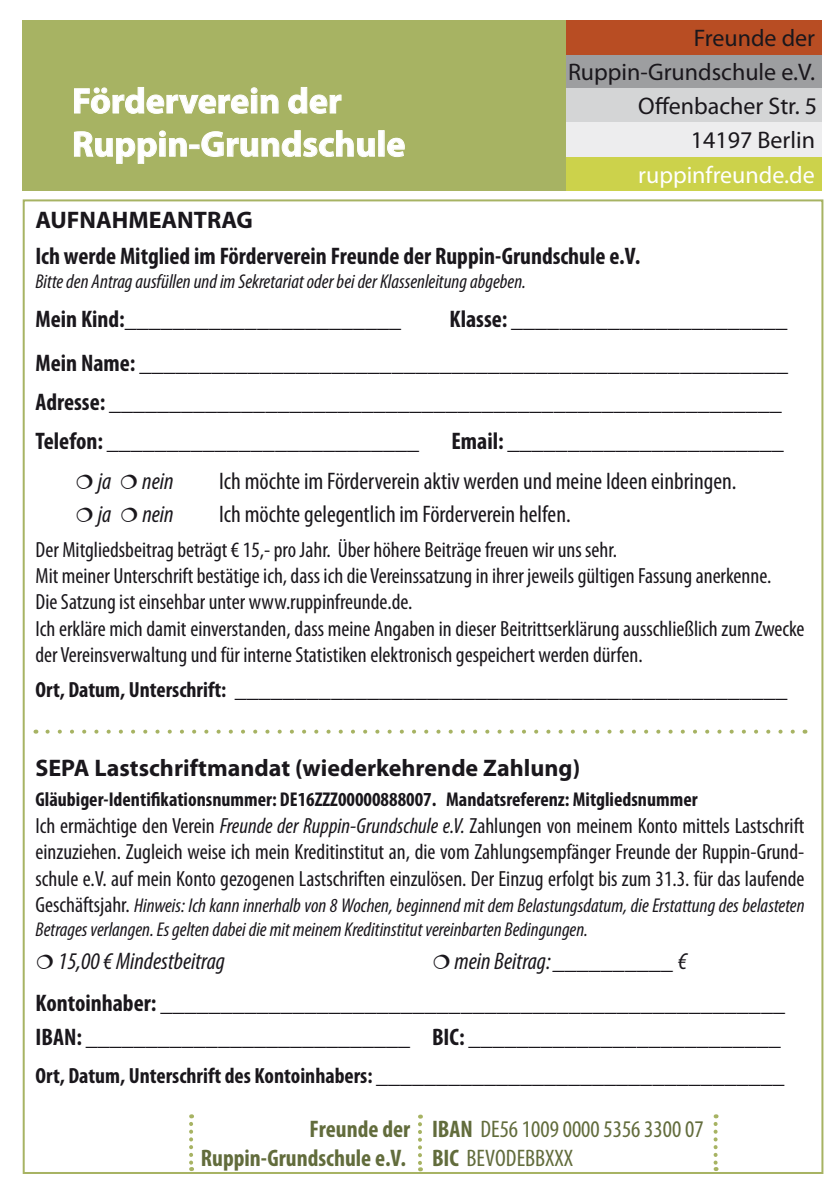
<style>
.page{position:relative;width:840px;height:1191px;background:#fff}
.page>*{position:absolute;margin:0;border:0;box-sizing:border-box;transform-origin:0 0}
.t1{font:700 36px/43.2px "Myriad Pro";color:#fff}
.t2{font:700 condensed 24px/44.4px "Myriad Pro";color:#1a171c}
.t3{font:condensed 24px "Myriad Pro";color:#1a171c}
.t4{font:600 24px "Myriad Pro";color:#1a171c}
.t5{font:24px/33.2px "Myriad Pro";color:#1a171c;text-align:right}
.t6{font:700 24px "Myriad Pro";color:#1a171c}
.t7{font:italic condensed 24px "Myriad Pro";color:#1a171c}
.t8{font:condensed 24px/29.4px "Myriad Pro";color:#626c3c}
.t9{font:700 condensed 24px/28.8px "Myriad Pro";color:#626c3c;text-align:right}
.t10{font:24px "Myriad Pro";color:#fff}
.t11{font:condensed 22px/26.4px "Myriad Pro";color:#1a171c}
.t12{font:700 condensed 22px "Myriad Pro";color:#1a171c}
.t13{font:italic condensed 20px/24px "Myriad Pro";color:#1a171c}
.t14{font:700 condensed 20px "Myriad Pro";color:#1a171c}
.s1{font-weight:700;font-stretch:condensed;font-size:22px}
.s2{font-style:italic}
.s3{font-style:normal;font-size:22px}
.s4{font-weight:600;font-stretch:normal;font-size:24px}
.s5{font-weight:700}
</style>
<div class="page">
<div style="left:565px;top:156px;width:256px;height:34px;background:#ccd24b"></div>
<div style="left:565px;top:54px;width:256px;height:34px;background:#9d9ea0"></div>
<div style="left:565px;top:88px;width:256px;height:34px;background:#d4d5d6"></div>
<div style="left:565px;top:122px;width:256px;height:34px;background:#ededee"></div>
<div style="left:565px;top:20px;width:256px;height:34px;background:#b84d23"></div>
<div style="left:23px;top:20px;width:542px;height:170px;background:#a7b363"></div>
<svg style="left:74px;top:87px;width:205px;height:27px"></svg>
<svg style="left:288px;top:87px;width:54px;height:27px"></svg>
<svg style="left:74px;top:131px;width:113px;height:33px"></svg>
<div style="left:189px;top:145px;width:10px;height:4px;border:1px solid #fff"></div>
<svg style="left:201px;top:130px;width:174px;height:28px"></svg>
<div style="left:378px;top:131px;width:6px;height:25px;border:1px solid #fff"></div>
<svg style="left:387px;top:137px;width:18px;height:21px"></svg>
<svg style="left:47px;top:729px;width:748px;height:4px"></svg>
<svg style="left:418px;top:1124px;width:4px;height:47px"></svg>
<svg style="left:713px;top:1114px;width:4px;height:57px"></svg>
<svg style="left:189px;top:1114px;width:4px;height:57px"></svg>
<p class="t5" style="left:693px;top:21px;width:123px">Freunde der</p>
<h1 class="t1" style="left:72px;top:78px;width:334px">Förderverein der<br>Ruppin-Grundschule</h1>
<p class="t5" style="left:567px;top:55px;width:248px">Ruppin-Grundschule e.V.</p>
<p class="t5" style="left:638px;top:89px;width:180px">Offenbacher Str. 5<br>14197 Berlin</p>
<p class="t10" style="left:638px;top:160px;width:178px">ruppinfreunde.de</p>
<p class="t6" style="left:35px;top:204px;width:219px">AUFNAHMEANTRAG</p>
<p class="t2" style="left:35px;top:233px;width:606px">Ich werde Mitglied im Förderverein Freunde der Ruppin-Grundschule e.V.</p>
<p class="t13" style="left:35px;top:269px;width:492px">Bitte den Antrag ausfüllen und im Sekretariat oder bei der Klassenleitung abgeben.</p>
<p class="t2" style="left:35px;top:296px;width:367px">Mein Kind:_______________________</p>
<p class="t2" style="left:35px;top:296px;width:753px;text-align:right">Klasse: _______________________<br>Mein Name: ______________________________________________________</p>
<p class="t2" style="left:35px;top:382px;width:747px;line-height:39px">Adresse: ________________________________________________________<br>Telefon: __________________________</p>
<p class="t2" style="left:451px;top:418px;width:334px">Email: _______________________</p>
<p class="t7" style="left:98px;top:466px;width:15px">ja</p>
<p class="t7" style="left:142px;top:466px;width:33px">nein</p>
<p class="t3" style="left:219px;top:466px;width:518px">Ich möchte im Förderverein aktiv werden und meine Ideen einbringen.</p>
<p class="t7" style="left:98px;top:499px;width:15px">ja</p>
<p class="t7" style="left:142px;top:499px;width:33px">nein</p>
<p class="t3" style="left:219px;top:499px;width:353px">Ich möchte gelegentlich im Förderverein helfen.</p>
<p class="t11" style="left:35px;top:536px;width:770px">Der Mitgliedsbeitrag beträgt € 15,- pro Jahr. Über höhere Beiträge freuen wir uns sehr.<br>Mit meiner Unterschrift bestätige ich, dass ich die Vereinssatzung in ihrer jeweils gültigen Fassung anerkenne.<br>Die Satzung ist einsehbar unter www.ruppinfreunde.de.<br>Ich erkläre mich damit einverstanden, dass meine Angaben in dieser Beitrittserklärung ausschließlich zum Zwecke der Vereinsverwaltung und für interne Statistiken elektronisch gespeichert werden dürfen.</p>
<p class="t4" style="left:35px;top:673px;width:753px"><span class="s1">Ort, Datum, Unterschrift:</span> ______________________________________________</p>
<p class="t6" style="left:35px;top:752px;width:546px">SEPA Lastschriftmandat (wiederkehrende Zahlung)</p>
<p class="t14" style="left:35px;top:787px;width:663px">Gläubiger-Identifikationsnummer: DE16ZZZ00000888007. Mandatsreferenz: Mitgliedsnummer</p>
<p class="t11" style="left:35px;top:812px;width:770px;text-align:justify">Ich ermächtige den Verein <span class="s2">Freunde der Ruppin-Grundschule e.V.</span> Zahlungen von meinem Konto mittels Lastschrift einzuziehen. Zugleich weise ich mein Kreditinstitut an, die vom Zahlungsempfänger Freunde der Ruppin-Grund&shy;schule e.V. auf mein Konto gezogenen Lastschriften einzulösen. Der Einzug erfolgt bis zum 31.3. für das laufende</p>
<p class="t13" style="left:35px;top:893px;width:770px"><span class="s3">Geschäftsjahr.</span> Hinweis: Ich kann innerhalb von 8 Wochen, beginnend mit dem Belastungsdatum, die Erstattung des belasteten<br>Betrages verlangen. Es gelten dabei die mit meinem Kreditinstitut vereinbarten Bedingungen.</p>
<p class="t7" style="left:58px;top:946px;width:168px">15,00 € Mindestbeitrag</p>
<p class="t7" style="left:454px;top:946px;width:234px">mein Beitrag: __________ €</p>
<p class="t2" style="left:35px;top:985px;width:750px;line-height:34px">Kontoinhaber: ____________________________________________________<br>IBAN: ___________________________</p>
<p class="t12" style="left:35px;top:1062px;width:750px">Ort, Datum, Unterschrift des Kontoinhabers: <span class="s4">__________________________________</span></p>
<p class="t2" style="left:432px;top:1013px;width:350px">BIC: __________________________</p>
<p class="t9" style="left:201px;top:1114px;width:211px">Freunde der<br>Ruppin-Grundschule e.V.</p>
<p class="t8" style="left:432px;top:1114px;width:273px"><span class="s5">IBAN</span> DE56 1009 0000 5356 3300 07<br><span class="s5">BIC</span> BEVODEBBXXX</p>
</div>
